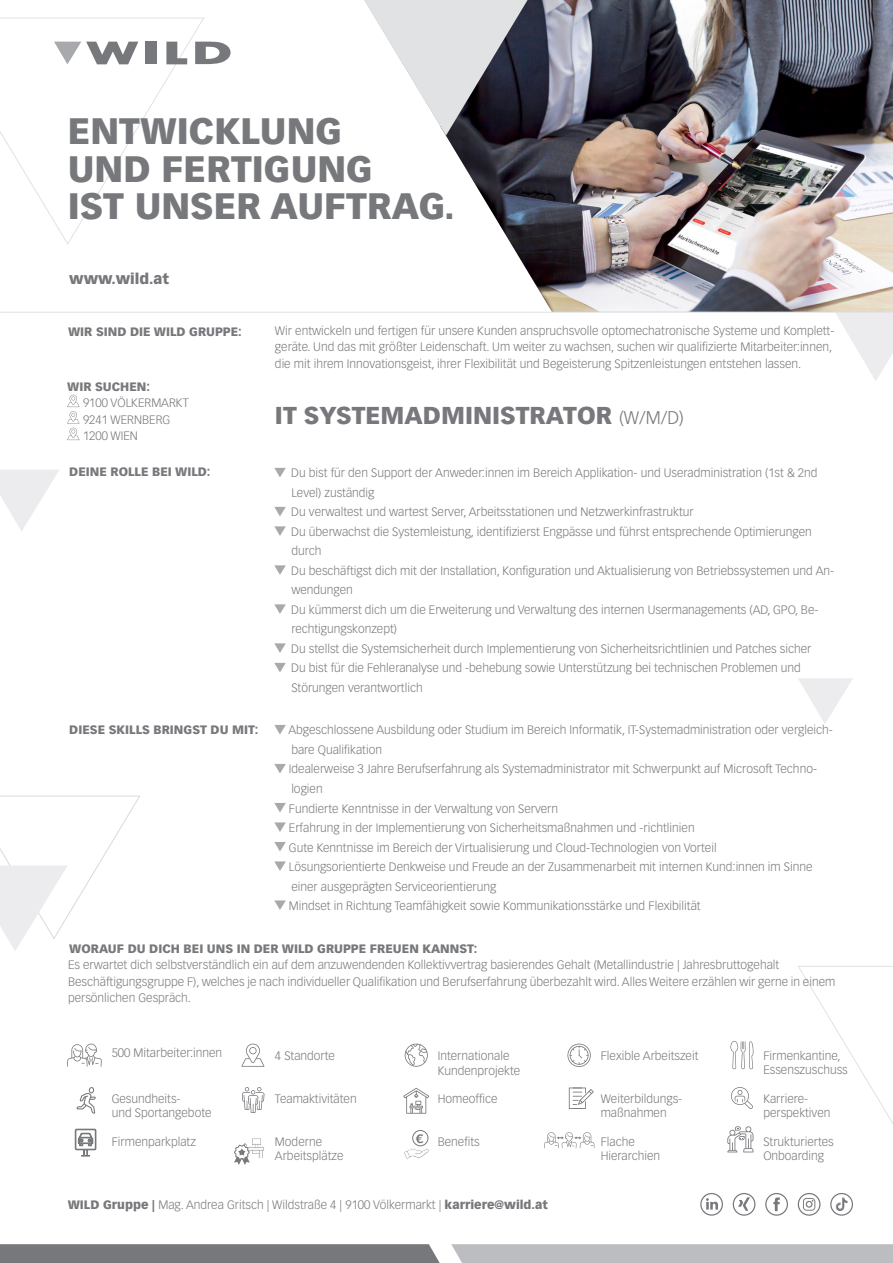
<style>
.page{position:relative;width:893px;height:1263px;background:#fff}
.page>*{position:absolute;margin:0;border:0;box-sizing:border-box;transform-origin:0 0}
.t1{font:900 36.15px "Vectora LT Std";color:#76787b}
.t2{font:900 24px "Vectora LT Std";color:#76787b}
.t3{font:900 14.7px "Vectora LT Std";color:#76787b}
.t4{font:300 12px/19.5px "Vectora LT Std";color:#76787b}
.t5{font:900 12px "Vectora LT Std";color:#76787b}
.t6{font:700 12px "Vectora LT Std";color:#76787b}
.s1{font-weight:300;font-size:18px}
.s2{font-weight:900}
</style>
<div class="page">
<img style="left:446px;top:0;width:447px;height:312px">
<svg style="left:0;top:17px;width:205px;height:228px"></svg>
<svg style="left:364px;top:0;width:164px;height:136px"></svg>
<div style="left:451px;top:1244px;width:442px;height:19px;background:#bcbdc0"></div>
<div style="left:0;top:1244px;width:440px;height:19px;background:#76787b"></div>
<svg style="left:836px;top:313px;width:57px;height:68px"></svg>
<svg style="left:0;top:470px;width:59px;height:61px"></svg>
<svg style="left:798px;top:678px;width:55px;height:45px"></svg>
<hr style="left:0;top:312px;width:893px;height:1px;background:#e1e2e4">
<svg style="left:0;top:795px;width:140px;height:156px"></svg>
<svg style="left:195px;top:42px;width:36px;height:22px"></svg>
<div style="left:146px;top:42px;width:11px;height:22px;background:#76787b"></div>
<svg style="left:166px;top:42px;width:21px;height:22px"></svg>
<svg style="left:54px;top:42px;width:84px;height:22px"></svg>
<svg style="left:765px;top:1193px;width:23px;height:23px"></svg>
<svg style="left:700px;top:1193px;width:23px;height:23px"></svg>
<svg style="left:733px;top:1193px;width:22px;height:23px"></svg>
<svg style="left:797px;top:966px;width:96px;height:250px"></svg>
<svg style="left:67px;top:395px;width:12px;height:45px"></svg>
<svg style="left:274px;top:725px;width:12px;height:9px"></svg>
<svg style="left:274px;top:764px;width:12px;height:9px"></svg>
<svg style="left:274px;top:803px;width:12px;height:9px"></svg>
<svg style="left:274px;top:822px;width:12px;height:10px"></svg>
<svg style="left:274px;top:842px;width:12px;height:9px"></svg>
<svg style="left:274px;top:861px;width:12px;height:10px"></svg>
<svg style="left:274px;top:900px;width:12px;height:10px"></svg>
<svg style="left:274px;top:468px;width:12px;height:9px"></svg>
<svg style="left:274px;top:507px;width:12px;height:9px"></svg>
<svg style="left:274px;top:526px;width:12px;height:10px"></svg>
<svg style="left:274px;top:565px;width:12px;height:10px"></svg>
<svg style="left:274px;top:604px;width:12px;height:10px"></svg>
<svg style="left:274px;top:643px;width:12px;height:10px"></svg>
<svg style="left:274px;top:663px;width:12px;height:9px"></svg>
<svg style="left:242px;top:1087px;width:22px;height:26px"></svg>
<svg style="left:731px;top:1087px;width:22px;height:22px"></svg>
<svg style="left:241px;top:1043px;width:23px;height:24px"></svg>
<svg style="left:567px;top:1044px;width:24px;height:23px"></svg>
<svg style="left:67px;top:1044px;width:35px;height:23px"></svg>
<svg style="left:405px;top:1044px;width:23px;height:23px"></svg>
<svg style="left:569px;top:1087px;width:25px;height:22px"></svg>
<svg style="left:77px;top:1087px;width:19px;height:27px"></svg>
<svg style="left:730px;top:1041px;width:23px;height:28px"></svg>
<svg style="left:403px;top:1088px;width:26px;height:26px"></svg>
<svg style="left:75px;top:1129px;width:21px;height:27px"></svg>
<div style="left:412px;top:1130px;width:16px;height:16px;border:1px solid #76787b;border-radius:50%"></div>
<svg style="left:404px;top:1149px;width:25px;height:10px"></svg>
<svg style="left:544px;top:1132px;width:50px;height:16px"></svg>
<svg style="left:727px;top:1126px;width:26px;height:26px"></svg>
<svg style="left:234px;top:1138px;width:30px;height:27px"></svg>
<p class="t1" style="left:68px;top:109px;width:276px">ENTWICKLUNG</p>
<p class="t1" style="left:68px;top:146px;width:307px">UND FERTIGUNG</p>
<p class="t1" style="left:68px;top:184px;width:389px">IST UNSER AUFTRAG.</p>
<p class="t3" style="left:69px;top:269px;width:101px">www.wild.at</p>
<p class="t5" style="left:68px;top:324px;width:175px">WIR SIND DIE WILD GRUPPE:</p>
<p class="t5" style="left:67px;top:379px;width:84px">WIR SUCHEN:</p>
<p class="t4" style="left:83px;top:393px;width:107px">9100 VÖLKERMARKT</p>
<p class="t4" style="left:83px;top:410px;width:89px">9241 WERNBERG</p>
<p class="t4" style="left:83px;top:426px;width:56px">1200 WIEN</p>
<p class="t5" style="left:69px;top:464px;width:143px">DEINE ROLLE BEI WILD:</p>
<p class="t5" style="left:69px;top:722px;width:191px">DIESE SKILLS BRINGST DU MIT:</p>
<p class="t4" style="left:275px;top:323px;width:561px;line-height:16.5px">Wir entwickeln und fertigen für unsere Kunden anspruchsvolle optomechatronische Systeme und Komplett&shy;geräte. Und das mit größter Leidenschaft. Um weiter zu wachsen, suchen wir qualifizierte Mitarbeiter:innen, die mit ihrem Innovationsgeist, ihrer Flexibilität und Begeisterung Spitzenleistungen entstehen lassen.</p>
<p class="t2" style="left:275px;top:401px;width:410px">IT SYSTEMADMINISTRATOR <span class="s1">(W/M/D)</span></p>
<p class="t4" style="left:291px;top:464px;width:528px">Du bist für den Support der Anweder:innen im Bereich Applikation- und Useradministration (1st &amp; 2nd<br>Level) zuständig</p>
<p class="t4" style="left:291px;top:503px;width:404px">Du verwaltest und wartest Server, Arbeitsstationen und Netzwerkinfrastruktur</p>
<p class="t4" style="left:291px;top:522px;width:522px">Du überwachst die Systemleistung, identifizierst Engpässe und führst entsprechende Optimierungen durch</p>
<p class="t4" style="left:291px;top:561px;width:544px">Du beschäftigst dich mit der Installation, Konfiguration und Aktualisierung von Betriebssystemen und An&shy;wendungen</p>
<p class="t4" style="left:291px;top:600px;width:529px">Du kümmerst dich um die Erweiterung und Verwaltung des internen Usermanagements (AD, GPO, Be&shy;rechtigungskonzept)</p>
<p class="t4" style="left:291px;top:639px;width:522px">Du stellst die Systemsicherheit durch Implementierung von Sicherheitsrichtlinien und Patches sicher</p>
<p class="t4" style="left:291px;top:659px;width:511px">Du bist für die Fehleranalyse und -behebung sowie Unterstützung bei technischen Problemen und<br>Störungen verantwortlich</p>
<p class="t4" style="left:288px;top:721px;width:546px">Abgeschlossene Ausbildung oder Studium im Bereich Informatik, IT-Systemadministration oder vergleich&shy;bare Qualifikation</p>
<p class="t4" style="left:289px;top:760px;width:530px">Idealerweise 3 Jahre Berufserfahrung als Systemadministrator mit Schwerpunkt auf Microsoft Techno&shy;logien</p>
<p class="t4" style="left:289px;top:799px;width:271px">Fundierte Kenntnisse in der Verwaltung von Servern</p>
<p class="t4" style="left:289px;top:818px;width:407px">Erfahrung in der Implementierung von Sicherheitsmaßnahmen und -richtlinien</p>
<p class="t4" style="left:289px;top:838px;width:429px">Gute Kenntnisse im Bereich der Virtualisierung und Cloud-Technologien von Vorteil</p>
<p class="t4" style="left:289px;top:857px;width:525px">Lösungsorientierte Denkweise und Freude an der Zusammenarbeit mit internen Kund:innen im Sinne einer ausgeprägten Serviceorientierung</p>
<p class="t4" style="left:289px;top:896px;width:413px">Mindset in Richtung Teamfähigkeit sowie Kommunikationsstärke und Flexibilität</p>
<p class="t5" style="left:69px;top:942px;width:409px">WORAUF DU DICH BEI UNS IN DER WILD GRUPPE FREUEN KANNST:</p>
<p class="t4" style="left:68px;top:955px;width:713px">Es erwartet dich selbstverständlich ein auf dem anzuwendenden Kollektivvertrag basierendes Gehalt (Metallindustrie | Jahresbruttogehalt</p>
<p class="t4" style="left:68px;top:973px;width:769px;line-height:16.5px">Beschäftigungsgruppe F), welches je nach individueller Qualifikation und Berufserfahrung überbezahlt wird. Alles Weitere erzählen wir gerne in einem persönlichen Gespräch.</p>
<p class="t4" style="left:112px;top:1043px;width:112px">500 Mitarbeiter:innen</p>
<p class="t4" style="left:275px;top:1046px;width:62px">4 Standorte</p>
<p class="t4" style="left:438px;top:1046px;width:73px">Internationale</p>
<p class="t4" style="left:601px;top:1046px;width:99px">Flexible Arbeitszeit</p>
<p class="t4" style="left:438px;top:1061px;width:84px">Kundenprojekte</p>
<p class="t4" style="left:763px;top:1046px;width:79px">Firmenkantine,</p>
<p class="t4" style="left:763px;top:1060px;width:86px">Essenszuschuss</p>
<p class="t4" style="left:112px;top:1089px;width:70px">Gesundheits-</p>
<p class="t4" style="left:438px;top:1089px;width:61px">Homeoffice</p>
<p class="t4" style="left:112px;top:1103px;width:101px">und Sportangebote</p>
<p class="t4" style="left:112px;top:1132px;width:86px">Firmenparkplatz</p>
<p class="t4" style="left:275px;top:1132px;width:49px">Moderne</p>
<p class="t4" style="left:275px;top:1146px;width:70px">Arbeitsplätze</p>
<p class="t4" style="left:275px;top:1089px;width:83px">Teamaktivitäten</p>
<p class="t4" style="left:601px;top:1089px;width:83px">Weiterbildungs-</p>
<p class="t4" style="left:601px;top:1103px;width:68px">maßnahmen</p>
<p class="t6" style="left:416px;top:1131px;width:9px">€</p>
<p class="t4" style="left:438px;top:1132px;width:44px">Benefits</p>
<p class="t4" style="left:601px;top:1132px;width:36px">Flache</p>
<p class="t4" style="left:601px;top:1146px;width:61px">Hierarchien</p>
<p class="t4" style="left:763px;top:1089px;width:46px">Karriere-</p>
<p class="t4" style="left:763px;top:1103px;width:69px">perspektiven</p>
<p class="t4" style="left:763px;top:1132px;width:72px">Strukturiertes</p>
<p class="t4" style="left:763px;top:1146px;width:62px">Onboarding</p>
<p class="t4" style="left:68px;top:1195px;width:482px"><span class="s2">WILD Gruppe |</span> Mag. Andrea Gritsch | Wildstraße 4 | 9100 Völkermarkt | <span class="s2">karriere@wild.at</span></p>
</div>
